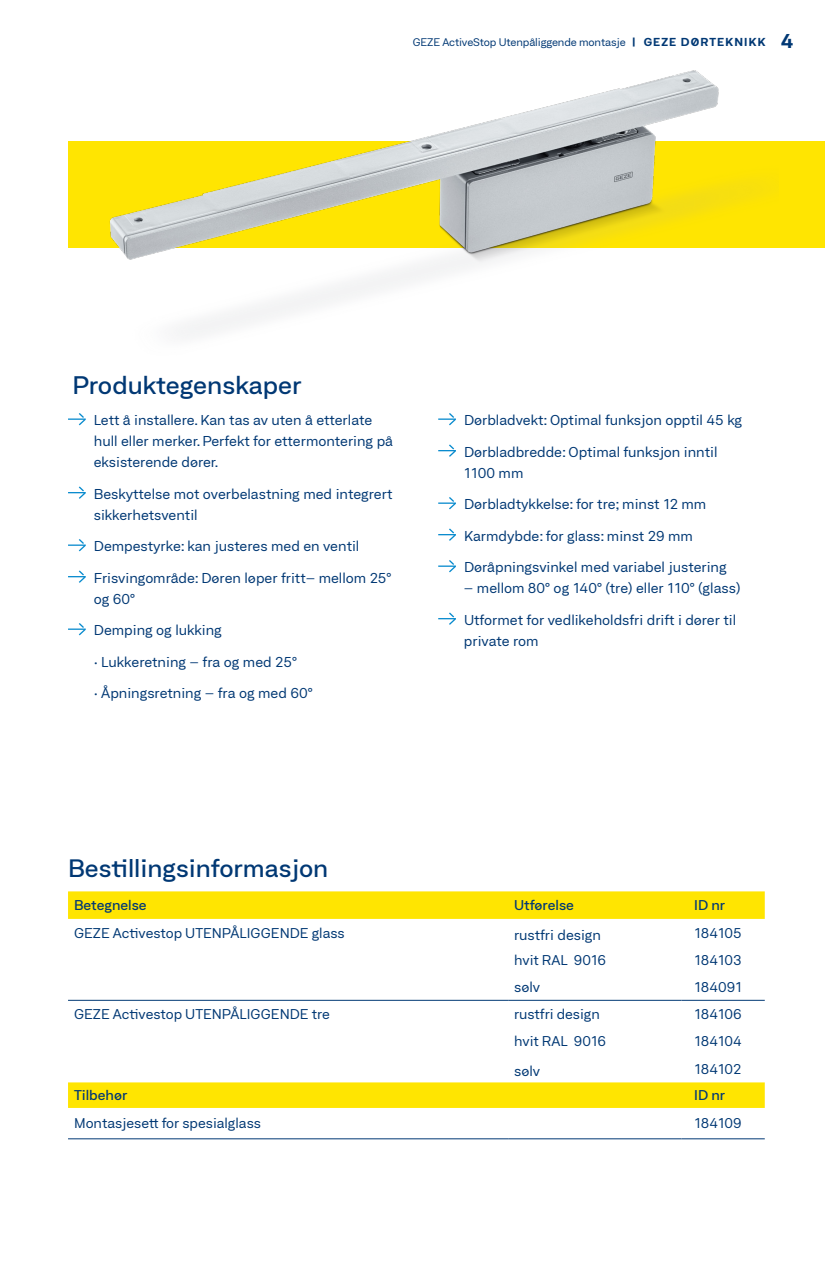
<style>
.page{position:relative;width:825px;height:1263px;background:#fff}
.page>*{position:absolute;margin:0;border:0;box-sizing:border-box;transform-origin:0 0}
.SUB_HEADLINE{font:500 expanded 24.3px "Neufile Grotesk";color:#013874}
.SUB_HEADLINE-2{font:500 expanded 24px "Neufile Grotesk";color:#013874}
.BULLET{font:expanded 13.65px/21px "Neufile Grotesk";color:#013874}
.TABLE_TEKST{font:expanded 13.5px "Neufile Grotesk";color:#013874}
.TABLE_TEKST-2{font:500 expanded 13.5px "Neufile Grotesk";color:#013874}
.t1{font:expanded 10.5px "Neufile Grotesk";letter-spacing:-.01em;color:#013874}
.s1{font-weight:700;font-size:11.25px}
.s2{font-weight:700;font-size:19.5px}
</style>
<div class="page">
<div style="left:68px;top:142px;width:757px;height:106px;background:#ffe501"></div>
<svg style="left:68px;top:413px;width:18px;height:12px"></svg>
<svg style="left:68px;top:486px;width:18px;height:13px"></svg>
<svg style="left:68px;top:539px;width:18px;height:12px"></svg>
<svg style="left:68px;top:570px;width:18px;height:13px"></svg>
<svg style="left:68px;top:623px;width:18px;height:12px"></svg>
<svg style="left:438px;top:413px;width:18px;height:12px"></svg>
<svg style="left:438px;top:444px;width:18px;height:13px"></svg>
<svg style="left:438px;top:497px;width:18px;height:12px"></svg>
<svg style="left:438px;top:528px;width:18px;height:13px"></svg>
<svg style="left:438px;top:560px;width:18px;height:12px"></svg>
<svg style="left:438px;top:612px;width:18px;height:13px"></svg>
<img style="left:68px;top:70px;width:710px;height:266px">
<svg style="left:68px;top:891px;width:697px;height:217px"></svg>
<hr style="left:68px;top:1000px;width:440px;height:1px;background:#013874">
<hr style="left:508px;top:1000px;width:173px;height:1px;background:#013874">
<hr style="left:681px;top:1000px;width:84px;height:1px;background:#013874">
<hr style="left:68px;top:1138px;width:440px;height:1px;background:#013874">
<hr style="left:508px;top:1138px;width:173px;height:1px;background:#013874">
<hr style="left:681px;top:1138px;width:84px;height:1px;background:#013874">
<p class="t1" style="left:413px;top:36px;width:382px">GEZE ActiveStop Utenpåliggende montasje <span class="s1">| GEZE DØRTEKNIKK</span> <span class="s2">4</span></p>
<p class="SUB_HEADLINE" style="left:72px;top:369px;width:231px">Produktegenskaper</p>
<p class="BULLET" style="left:94px;top:410px;width:301px">Lett å installere. Kan tas av uten å etterlate hull eller merker. Perfekt for ettermontering på eksisterende dører.</p>
<p class="BULLET" style="left:94px;top:483px;width:300px">Beskyttelse mot overbelastning med integrert sikkerhetsventil</p>
<p class="BULLET" style="left:94px;top:536px;width:267px">Dempestyrke: kan justeres med en ventil</p>
<p class="BULLET" style="left:94px;top:567px;width:299px">Frisvingområde: Døren løper fritt– mellom 25° og 60°</p>
<p class="BULLET" style="left:94px;top:620px;width:130px">Demping og lukking</p>
<p class="BULLET" style="left:94px;top:651px;width:205px">· Lukkeretning – fra og med 25°</p>
<p class="BULLET" style="left:94px;top:683px;width:220px">· Åpningsretning – fra og med 60°</p>
<p class="BULLET" style="left:464px;top:410px;width:280px">Dørbladvekt: Optimal funksjon opptil 45 kg</p>
<p class="BULLET" style="left:464px;top:441px;width:255px">Dørbladbredde: Optimal funksjon inntil<br>1100 mm</p>
<p class="BULLET" style="left:464px;top:494px;width:244px">Dørbladtykkelse: for tre; minst 12 mm</p>
<p class="BULLET" style="left:464px;top:525px;width:231px">Karmdybde: for glass: minst 29 mm</p>
<p class="BULLET" style="left:464px;top:557px;width:264px">Døråpningsvinkel med variabel justering</p>
<p class="BULLET" style="left:464px;top:578px;width:278px">– mellom 80° og 140° (tre) eller 110° (glass)</p>
<p class="BULLET" style="left:464px;top:609px;width:274px">Utformet for vedlikeholdsfri drift i dører til private rom</p>
<p class="SUB_HEADLINE-2" style="left:68px;top:853px;width:262px">Bestillingsinformasjon</p>
<p class="TABLE_TEKST-2" style="left:74px;top:897px;width:74px">Betegnelse</p>
<p class="TABLE_TEKST-2" style="left:514px;top:897px;width:61px">Utførelse</p>
<p class="TABLE_TEKST-2" style="left:694px;top:897px;width:32px">ID nr</p>
<p class="TABLE_TEKST" style="left:74px;top:924px;width:272px">GEZE Activestop UTENPÅLIGGENDE glass</p>
<p class="BULLET" style="left:514px;top:924px;width:88px">rustfri design</p>
<p class="TABLE_TEKST" style="left:694px;top:924px;width:49px">184105</p>
<p class="TABLE_TEKST" style="left:514px;top:951px;width:93px">hvit RAL 9016</p>
<p class="TABLE_TEKST" style="left:694px;top:951px;width:49px">184103</p>
<p class="BULLET" style="left:514px;top:977px;width:28px">sølv</p>
<p class="TABLE_TEKST" style="left:694px;top:978px;width:49px">184091</p>
<p class="TABLE_TEKST" style="left:74px;top:1005px;width:257px">GEZE Activestop UTENPÅLIGGENDE tre</p>
<p class="TABLE_TEKST" style="left:514px;top:1005px;width:87px">rustfri design</p>
<p class="TABLE_TEKST" style="left:694px;top:1005px;width:49px">184106</p>
<p class="TABLE_TEKST" style="left:514px;top:1033px;width:93px">hvit RAL 9016</p>
<p class="TABLE_TEKST" style="left:694px;top:1033px;width:49px">184104</p>
<p class="BULLET" style="left:514px;top:1061px;width:28px">sølv</p>
<p class="TABLE_TEKST" style="left:694px;top:1060px;width:49px">184102</p>
<p class="TABLE_TEKST-2" style="left:74px;top:1087px;width:55px">Tilbehør</p>
<p class="TABLE_TEKST-2" style="left:694px;top:1087px;width:32px">ID nr</p>
<p class="TABLE_TEKST" style="left:74px;top:1115px;width:189px">Montasjesett for spesialglass</p>
<p class="TABLE_TEKST" style="left:694px;top:1115px;width:49px">184109</p>
</div>
